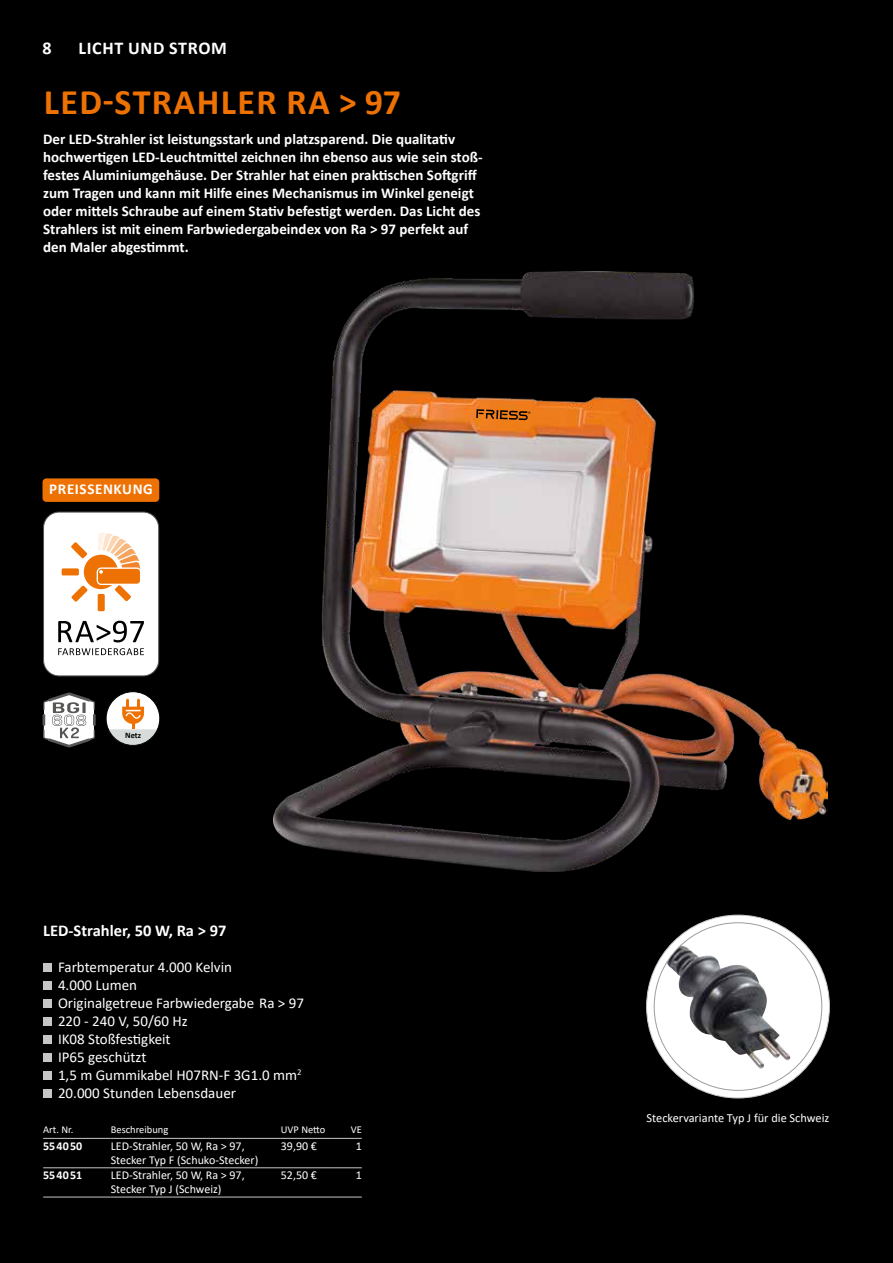
<style>
.page{position:relative;width:893px;height:1263px;background:#000}
.page>*{position:absolute;margin:0;border:0;box-sizing:border-box;transform-origin:0 0}
.t1{font:700 36px "Calibri";letter-spacing:.04em;color:#ee7203}
.t2{font:700 18px "Calibri";letter-spacing:.04em;color:#fff}
.t3{font:700 16.5px "Calibri";color:#fff}
.t4{font:700 15.15px "Calibri";letter-spacing:.04em;color:#fff}
.t5{font:700 15px/18px "Calibri";color:#fff}
.t6{font:15px/18px "Calibri";color:#fff}
.t7{font:12.3px "Calibri";color:#fff}
.t8{font:12px/14.4px "Calibri";color:#fff}
.t9{font:700 12px "Calibri";color:#fff}
.t10{font:10.5px "Calibri";color:#fff}
.t11{font:700 8.4px "Calibri";color:#000}
</style>
<div class="page">
<div style="left:43px;top:963px;width:9px;height:9px;background:#c6c6c6"></div>
<div style="left:43px;top:981px;width:9px;height:9px;background:#c6c6c6"></div>
<div style="left:43px;top:999px;width:9px;height:9px;background:#c6c6c6"></div>
<div style="left:43px;top:1017px;width:9px;height:9px;background:#c6c6c6"></div>
<div style="left:43px;top:1035px;width:9px;height:9px;background:#c6c6c6"></div>
<div style="left:43px;top:1053px;width:9px;height:9px;background:#c6c6c6"></div>
<div style="left:43px;top:1071px;width:9px;height:9px;background:#c6c6c6"></div>
<div style="left:43px;top:1089px;width:9px;height:9px;background:#c6c6c6"></div>
<hr style="left:43px;top:1167px;width:68px;height:1px;background:#c6c6c6">
<hr style="left:111px;top:1167px;width:170px;height:1px;background:#c6c6c6">
<hr style="left:281px;top:1167px;width:51px;height:1px;background:#c6c6c6">
<hr style="left:332px;top:1167px;width:30px;height:1px;background:#c6c6c6">
<hr style="left:43px;top:1197px;width:68px;height:1px;background:#c6c6c6">
<hr style="left:111px;top:1197px;width:170px;height:1px;background:#c6c6c6">
<hr style="left:281px;top:1197px;width:51px;height:1px;background:#c6c6c6">
<hr style="left:332px;top:1197px;width:30px;height:1px;background:#c6c6c6">
<hr style="left:43px;top:1138px;width:68px;height:1px;background:#c6c6c6">
<hr style="left:111px;top:1138px;width:170px;height:1px;background:#c6c6c6">
<hr style="left:281px;top:1138px;width:51px;height:1px;background:#c6c6c6">
<hr style="left:332px;top:1138px;width:30px;height:1px;background:#c6c6c6">
<img style="left:274px;top:271px;width:553px;height:601px">
<svg style="left:476px;top:409px;width:54px;height:11px"></svg>
<div style="left:44px;top:512px;width:115px;height:164px;background:#fff;border-radius:16px"></div>
<div style="left:43px;top:512px;width:116px;height:164px;border:1px solid #575756;border-radius:16px"></div>
<svg style="left:58px;top:648px;width:86px;height:7px"></svg>
<svg style="left:58px;top:621px;width:86px;height:21px"></svg>
<div style="left:98px;top:594px;width:7px;height:17px;background:#ee7203"></div>
<div style="left:62px;top:568px;width:17px;height:7px;background:#ee7203"></div>
<svg style="left:71px;top:533px;width:69px;height:69px"></svg>
<svg style="left:43px;top:692px;width:53px;height:55px"></svg>
<div style="left:106px;top:692px;width:54px;height:53px;background:#fff;border-radius:50%"></div>
<svg style="left:108px;top:729px;width:50px;height:15px"></svg>
<div style="left:106px;top:691px;width:54px;height:55px;border:1px solid #000;border-radius:50%"></div>
<svg style="left:122px;top:699px;width:22px;height:30px"></svg>
<div style="left:647px;top:915px;width:182px;height:183px;background:#fff;border-radius:50%"></div>
<img style="left:667px;top:945px;width:124px;height:124px">
<div style="left:43px;top:478px;width:116px;height:24px;background:#ee7203;border-radius:4px"></div>
<p class="t2" style="left:43px;top:35px;width:11px">8</p>
<p class="t2" style="left:78px;top:35px;width:150px">LICHT UND STROM</p>
<h1 class="t1" style="left:44px;top:77px;width:359px">LED-STRAHLER RA &gt; 97</h1>
<p class="t5" style="left:43px;top:130px;width:441px">Der LED-Strahler ist leistungsstark und platzsparend. Die qualitativ hochwertigen LED-Leuchtmittel zeichnen ihn ebenso aus wie sein stoß&shy;festes Aluminiumgehäuse. Der Strahler hat einen praktischen Softgriff zum Tragen und kann mit Hilfe eines Mechanismus im Winkel geneigt oder mittels Schraube auf einem Stativ befestigt werden. Das Licht des Strahlers ist mit einem Farbwiedergabeindex von Ra &gt; 97 perfekt auf den Maler abgestimmt.</p>
<p class="t4" style="left:49px;top:479px;width:105px">PREISSENKUNG</p>
<p class="t11" style="left:125px;top:729px;width:17px">Netz</p>
<p class="t3" style="left:43px;top:919px;width:185px">LED-Strahler, 50 W, Ra &gt; 97</p>
<p class="t6" style="left:58px;top:958px;width:247px">Farbtemperatur 4.000 Kelvin<br>4.000 Lumen<br>Originalgetreue Farbwiedergabe Ra &gt; 97<br>220 - 240 V, 50/60 Hz<br>IK08 Stoßfestigkeit<br>IP65 geschützt<br>1,5 m Gummikabel H07RN-F 3G1.0 mm<sup>2<br></sup>20.000 Stunden Lebensdauer</p>
<p class="t10" style="left:43px;top:1122px;width:32px">Art. Nr.</p>
<p class="t10" style="left:111px;top:1122px;width:59px">Beschreibung</p>
<p class="t10" style="left:281px;top:1122px;width:46px">UVP Netto</p>
<p class="t10" style="left:351px;top:1122px;width:13px">VE</p>
<p class="t9" style="left:43px;top:1137px;width:41px">554050</p>
<p class="t8" style="left:111px;top:1138px;width:149px">LED-Strahler, 50 W, Ra &gt; 97,<br>Stecker Typ F (Schuko-Stecker)</p>
<p class="t8" style="left:281px;top:1138px;width:38px">39,90 €</p>
<p class="t8" style="left:356px;top:1138px;width:8px">1</p>
<p class="t9" style="left:43px;top:1166px;width:41px">554051</p>
<p class="t8" style="left:111px;top:1167px;width:135px">LED-Strahler, 50 W, Ra &gt; 97,<br>Stecker Typ J (Schweiz)</p>
<p class="t8" style="left:281px;top:1167px;width:38px">52,50 €</p>
<p class="t8" style="left:356px;top:1167px;width:8px">1</p>
<p class="t7" style="left:646px;top:1109px;width:184px">Steckervariante Typ J für die Schweiz</p>
</div>
